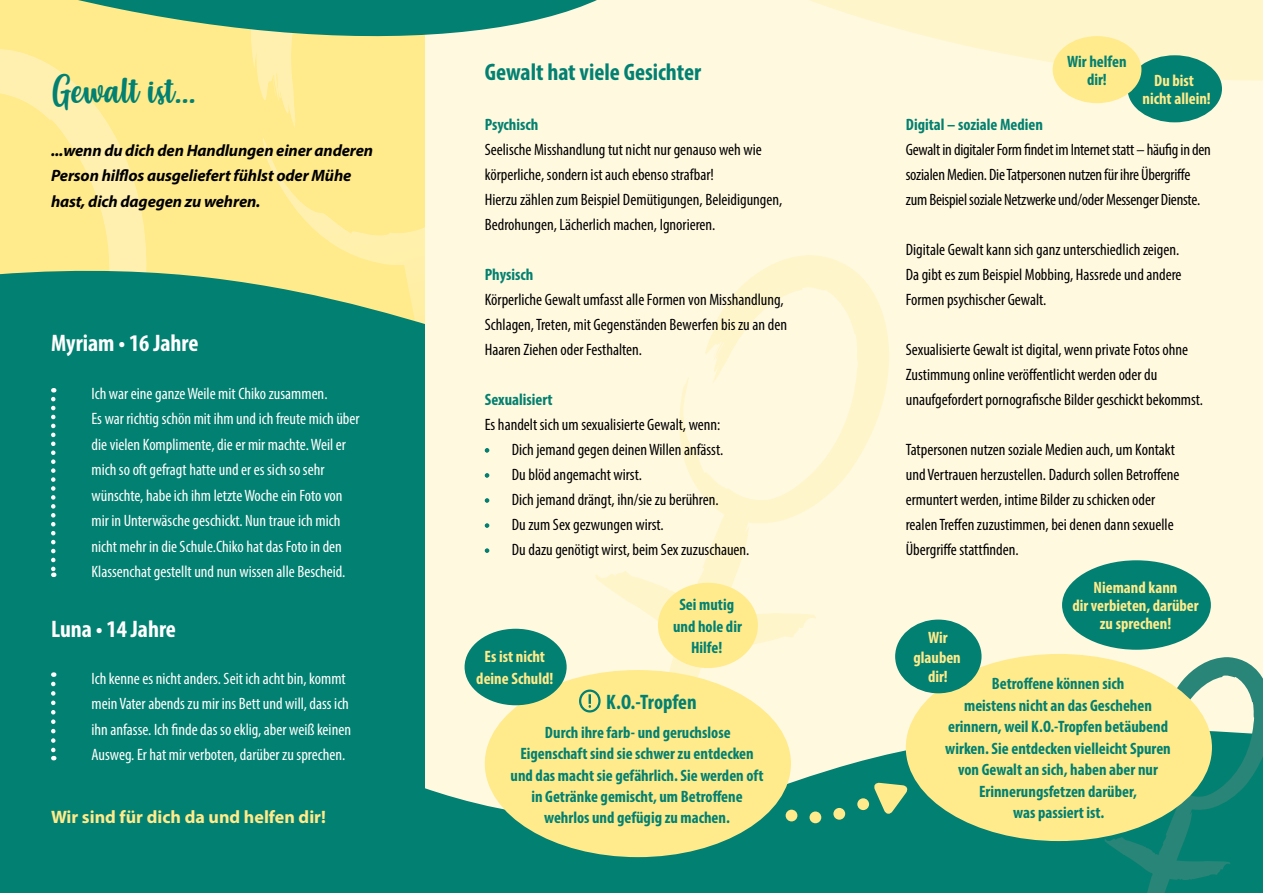
<style>
.page{position:relative;width:1263px;height:893px;background:#fff}
.page>*{position:absolute;margin:0;border:0;box-sizing:border-box;transform-origin:0 0}
.t1{font:36px "Misses";color:#028071}
.t2{font:700 condensed 24px "Myriad Pro";color:#fff}
.t3{font:700 condensed 24px "Myriad Pro";color:#028071}
.t4{font:700 condensed 21px "Myriad Pro";color:#028071}
.t5{font:700 18px "Myriad Pro";color:#ffeb8b}
.t6{font:condensed 16.5px/25px "Myriad Pro";color:#000}
.t7{font:condensed 16.5px/25.5px "Myriad Pro";color:#fff}
.t8{font:700 condensed 16.5px/21.5px "Myriad Pro";color:#028071;text-align:center}
.t9{font:italic 700 16.5px/25.5px "Myriad Pro";letter-spacing:-.01em;color:#000}
.t10{font:700 condensed 16.5px/18px "Myriad Pro";color:#ffeb8b;text-align:center}
.t11{font:700 condensed 16.5px "Myriad Pro";color:#04806f}
</style>
<div class="page">
<svg style="left:0;top:66px;width:218px;height:201px;background:#ffec93"></svg>
<svg style="left:250px;top:66px;width:175px;height:201px;background:#ffeb8f"></svg>
<div style="left:0;top:267px;width:425px;height:626px;background:#028071"></div>
<div style="left:425px;top:0;width:838px;height:893px;background:#fff9e0"></div>
<svg style="left:595px;top:255px;width:294px;height:462px"></svg>
<svg style="left:809px;top:0;width:454px;height:110px;fill:#fff5ca"></svg>
<svg style="left:0;top:0;width:597px;height:66px"></svg>
<svg style="left:423px;top:722px;width:681px;height:171px;fill:#028071"></svg>
<svg style="left:1104px;top:657px;width:159px;height:236px"></svg>
<div style="left:485px;top:670px;width:306px;height:187px;background:#ffeb8b;border-radius:50%"></div>
<div style="left:906px;top:654px;width:306px;height:187px;background:#ffeb8b;border-radius:50%"></div>
<div style="left:895px;top:620px;width:86px;height:73px;background:#028071;border-radius:50%"></div>
<div style="left:1062px;top:560px;width:149px;height:90px;background:#028071;border-radius:50%"></div>
<div style="left:1127px;top:55px;width:95px;height:67px;background:#028071;border-radius:50%"></div>
<div style="left:658px;top:583px;width:100px;height:85px;background:#ffeb8b;border-radius:50%"></div>
<div style="left:1053px;top:36px;width:88px;height:67px;background:#ffeb8b;border-radius:50%"></div>
<div style="left:465px;top:629px;width:102px;height:76px;background:#028071;border-radius:50%"></div>
<svg style="left:51px;top:399px;width:5px;height:178px"></svg>
<svg style="left:51px;top:684px;width:5px;height:76px"></svg>
<svg style="left:485px;top:448px;width:4px;height:5px"></svg>
<svg style="left:485px;top:473px;width:4px;height:5px"></svg>
<svg style="left:485px;top:498px;width:4px;height:5px"></svg>
<svg style="left:485px;top:523px;width:4px;height:5px"></svg>
<svg style="left:485px;top:548px;width:4px;height:5px"></svg>
<div style="left:579px;top:689px;width:22px;height:23px;border:2px solid #028071;border-radius:50%"></div>
<svg style="left:588px;top:694px;width:3px;height:14px"></svg>
<svg style="left:873px;top:782px;width:36px;height:33px"></svg>
<div style="left:786px;top:810px;width:11px;height:11px;background:#ffeb8b;border-radius:50%"></div>
<div style="left:809px;top:811px;width:12px;height:12px;background:#ffeb8b;border-radius:50%"></div>
<div style="left:833px;top:808px;width:12px;height:12px;background:#ffeb8b;border-radius:50%"></div>
<div style="left:857px;top:798px;width:12px;height:12px;background:#ffeb8b;border-radius:50%"></div>
<p class="t8" style="left:1067px;top:52px;width:61px;line-height:18px">Wir helfen dir!</p>
<h2 class="t3" style="left:485px;top:57px;width:218px">Gewalt hat viele Gesichter</h2>
<p class="t11" style="left:485px;top:114px;width:55px">Psychisch</p>
<p class="t6" style="left:485px;top:137px;width:299px">Seelische Misshandlung tut nicht nur genauso weh wie körperliche, sondern ist auch ebenso strafbar!<br>Hierzu zählen zum Beispiel Demütigungen, Beleidigungen, Bedrohungen, Lächerlich machen, Ignorieren.</p>
<p class="t11" style="left:485px;top:264px;width:50px">Physisch</p>
<p class="t6" style="left:485px;top:287px;width:304px">Körperliche Gewalt umfasst alle Formen von Misshandlung,<br>Schlagen, Treten, mit Gegenständen Bewerfen bis zu an den<br>Haaren Ziehen oder Festhalten.</p>
<p class="t11" style="left:485px;top:389px;width:69px">Sexualisiert</p>
<p class="t6" style="left:485px;top:412px;width:237px">Es handelt sich um sexualisierte Gewalt, wenn:</p>
<p class="t6" style="left:485px;top:437px;width:240px">• Dich jemand gegen deinen Willen anfässt.</p>
<p class="t6" style="left:485px;top:462px;width:159px">• Du blöd angemacht wirst.</p>
<p class="t6" style="left:485px;top:487px;width:235px">• Dich jemand drängt, ihn/sie zu berühren.</p>
<p class="t6" style="left:485px;top:512px;width:181px">• Du zum Sex gezwungen wirst.</p>
<p class="t6" style="left:485px;top:537px;width:266px">• Du dazu genötigt wirst, beim Sex zuzuschauen.</p>
<h1 class="t1" style="left:51px;top:66px;width:147px">Gewalt ist...</h1>
<p class="t9" style="left:51px;top:137px;width:324px">...wenn du dich den Handlungen einer anderen<br>Person hilflos ausgeliefert fühlst oder Mühe hast, dich dagegen zu wehren.</p>
<p class="t10" style="left:1142px;top:71px;width:70px">Du bist nicht allein!</p>
<p class="t11" style="left:906px;top:115px;width:139px">Digital – soziale Medien</p>
<p class="t6" style="left:906px;top:137px;width:307px">Gewalt in digitaler Form findet im Internet statt – häufig in den sozialen Medien. Die Tatpersonen nutzen für ihre Übergriffe zum Beispiel soziale Netzwerke und/oder Messenger Dienste.</p>
<p class="t6" style="left:906px;top:237px;width:277px">Digitale Gewalt kann sich ganz unterschiedlich zeigen.<br>Da gibt es zum Beispiel Mobbing, Hassrede und andere<br>Formen psychischer Gewalt.</p>
<p class="t6" style="left:906px;top:337px;width:299px">Sexualisierte Gewalt ist digital, wenn private Fotos ohne<br>Zustimmung online veröffentlicht werden oder du unaufgefordert pornografische Bilder geschickt bekommst.</p>
<p class="t6" style="left:906px;top:437px;width:275px">Tatpersonen nutzen soziale Medien auch, um Kontakt und Vertrauen herzustellen. Dadurch sollen Betroffene ermuntert werden, intime Bilder zu schicken oder realen Treffen zuzustimmen, bei denen dann sexuelle Übergriffe stattfinden.</p>
<h2 class="t2" style="left:51px;top:328px;width:149px">Myriam • 16 Jahre</h2>
<p class="t7" style="left:91px;top:380px;width:270px">Ich war eine ganze Weile mit Chiko zusammen.<br>Es war richtig schön mit ihm und ich freute mich über die vielen Komplimente, die er mir machte. Weil er mich so oft gefragt hatte und er es sich so sehr wünschte, habe ich ihm letzte Woche ein Foto von mir in Unterwäsche geschickt. Nun traue ich mich nicht mehr in die Schule.Chiko hat das Foto in den Klassenchat gestellt und nun wissen alle Bescheid.</p>
<p class="t10" style="left:1072px;top:578px;width:128px">Niemand kann<br>dir verbieten, darüber zu sprechen!</p>
<p class="t8" style="left:673px;top:594px;width:70px">Sei mutig und hole dir<br>Hilfe!</p>
<h2 class="t2" style="left:51px;top:614px;width:126px">Luna • 14 Jahre</h2>
<p class="t10" style="left:913px;top:627px;width:49px;line-height:19.5px">Wir glauben dir!</p>
<p class="t10" style="left:476px;top:646px;width:79px;line-height:21.5px">Es ist nicht deine Schuld!</p>
<p class="t7" style="left:91px;top:665px;width:261px">Ich kenne es nicht anders. Seit ich acht bin, kommt mein Vater abends zu mir ins Bett und will, dass ich ihn anfasse. Ich finde das so eklig, aber weiß keinen Ausweg. Er hat mir verboten, darüber zu sprechen.</p>
<p class="t8" style="left:945px;top:673px;width:227px">Betroffene können sich<br>meistens nicht an das Geschehen erinnern, weil K.O.-Tropfen betäubend wirken. Sie entdecken vielleicht Spuren von Gewalt an sich, haben aber nur Erinnerungsfetzen darüber,</p>
<p class="t4" style="left:606px;top:689px;width:92px">K.O.-Tropfen</p>
<p class="t8" style="left:511px;top:721px;width:254px">Durch ihre farb- und geruchslose Eigenschaft sind sie schwer zu entdecken und das macht sie gefährlich. Sie werden oft in Getränke gemischt, um Betroffene wehrlos und gefügig zu machen.</p>
<p class="t5" style="left:51px;top:805px;width:276px">Wir sind für dich da und helfen dir!</p>
<p class="t8" style="left:1013px;top:801px;width:93px">was passiert ist.</p>
</div>
